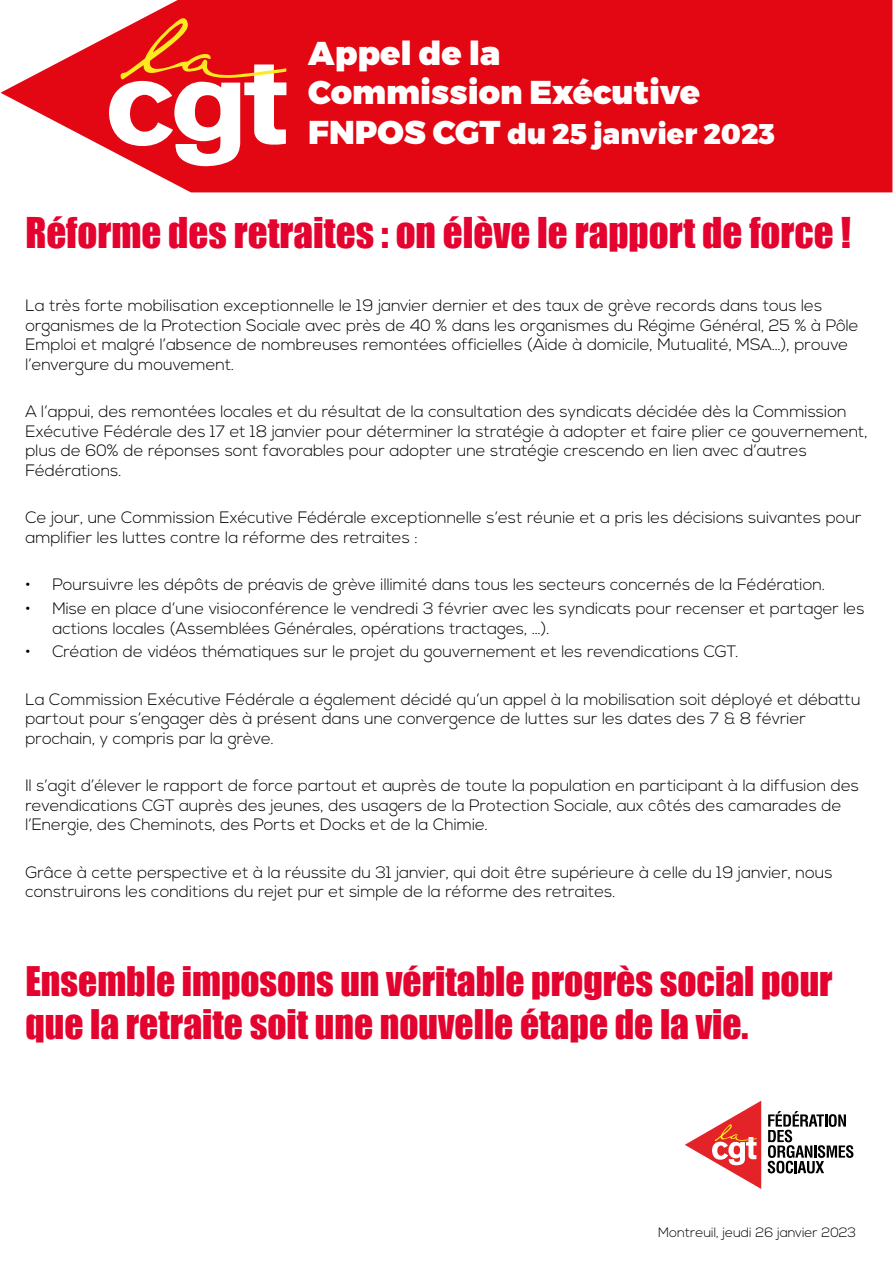
<style>
.page{position:relative;width:893px;height:1263px;background:#fff}
.page>*{position:absolute;margin:0;border:0;box-sizing:border-box;transform-origin:0 0}
.t1{font:39px "Impact";color:#e4032e}
.t2{font:37.5px/43.5px "Impact";color:#e4032e}
.t3{font:900 33px "Montserrat";color:#fff}
.t4{font:900 28.5px "Montserrat";color:#fff}
.t5{font:300 16.5px/19.5px "Nexa";color:#000}
.t6{font:300 13.5px "Nexa";color:#000}
.s1{font-size:33px}
</style>
<div class="page">
<svg style="left:1px;top:0;width:891px;height:192px;background:#e6232e"></svg>
<svg style="left:108px;top:17px;width:178px;height:150px"></svg>
<svg style="left:685px;top:1101px;width:76px;height:88px"></svg>
<svg style="left:768px;top:1111px;width:85px;height:62px"></svg>
<p class="t3" style="left:308px;top:32px;width:193px">Appel de la</p>
<p class="t3" style="left:308px;top:72px;width:393px">Commission Exécutive</p>
<p class="t4" style="left:308px;top:116px;width:468px"><span class="s1">FNPOS CGT</span> du 25 janvier 2023</p>
<p class="t1" style="left:25px;top:202px;width:827px">Réforme des retraites : on élève le rapport de force !</p>
<p class="t5" style="left:25px;top:297px;width:835px">La très forte mobilisation exceptionnelle le 19 janvier dernier et des taux de grève records dans tous les organismes de la Protection Sociale avec près de 40 % dans les organismes du Régime Général, 25 % à Pôle Emploi et malgré l’absence de nombreuses remontées officielles (Aide à domicile, Mutualité, MSA…), prouve l’envergure du mouvement.</p>
<p class="t5" style="left:25px;top:403px;width:844px">A l’appui, des remontées locales et du résultat de la consultation des syndicats décidée dès la Commission Exécutive Fédérale des 17 et 18 janvier pour déterminer la stratégie à adopter et faire plier ce gouvernement, plus de 60% de réponses sont favorables pour adopter une stratégie crescendo en lien avec d’autres Fédérations.</p>
<p class="t5" style="left:25px;top:509px;width:838px">Ce jour, une Commission Exécutive Fédérale exceptionnelle s’est réunie et a pris les décisions suivantes pour amplifier les luttes contre la réforme des retraites :</p>
<p class="t5" style="left:25px;top:576px;width:801px">• Poursuivre les dépôts de préavis de grève illimité dans tous les secteurs concernés de la Fédération.</p>
<p class="t5" style="left:52px;top:599px;width:814px;text-indent:-27px">• Mise en place d’une visioconférence le vendredi 3 février avec les syndicats pour recenser et partager les actions locales (Assemblées Générales, opérations tractages, …).</p>
<p class="t5" style="left:25px;top:643px;width:715px">• Création de vidéos thématiques sur le projet du gouvernement et les revendications CGT.</p>
<p class="t5" style="left:25px;top:690px;width:837px">La Commission Exécutive Fédérale a également décidé qu’un appel à la mobilisation soit déployé et débattu partout pour s’engager dès à présent dans une convergence de luttes sur les dates des 7 &amp; 8 février prochain, y compris par la grève.</p>
<p class="t5" style="left:25px;top:777px;width:835px">Il s’agit d’élever le rapport de force partout et auprès de toute la population en participant à la diffusion des revendications CGT auprès des jeunes, des usagers de la Protection Sociale, aux côtés des camarades de l’Energie, des Cheminots, des Ports et Docks et de la Chimie.</p>
<p class="t5" style="left:25px;top:863px;width:809px">Grâce à cette perspective et à la réussite du 31 janvier, qui doit être supérieure à celle du 19 janvier, nous construirons les conditions du rejet pur et simple de la réforme des retraites.</p>
<p class="t2" style="left:25px;top:958px;width:809px">Ensemble imposons un véritable progrès social pour que la retraite soit une nouvelle étape de la vie.</p>
<p class="t6" style="left:658px;top:1224px;width:199px">Montreuil, jeudi 26 janvier 2023</p>
</div>
